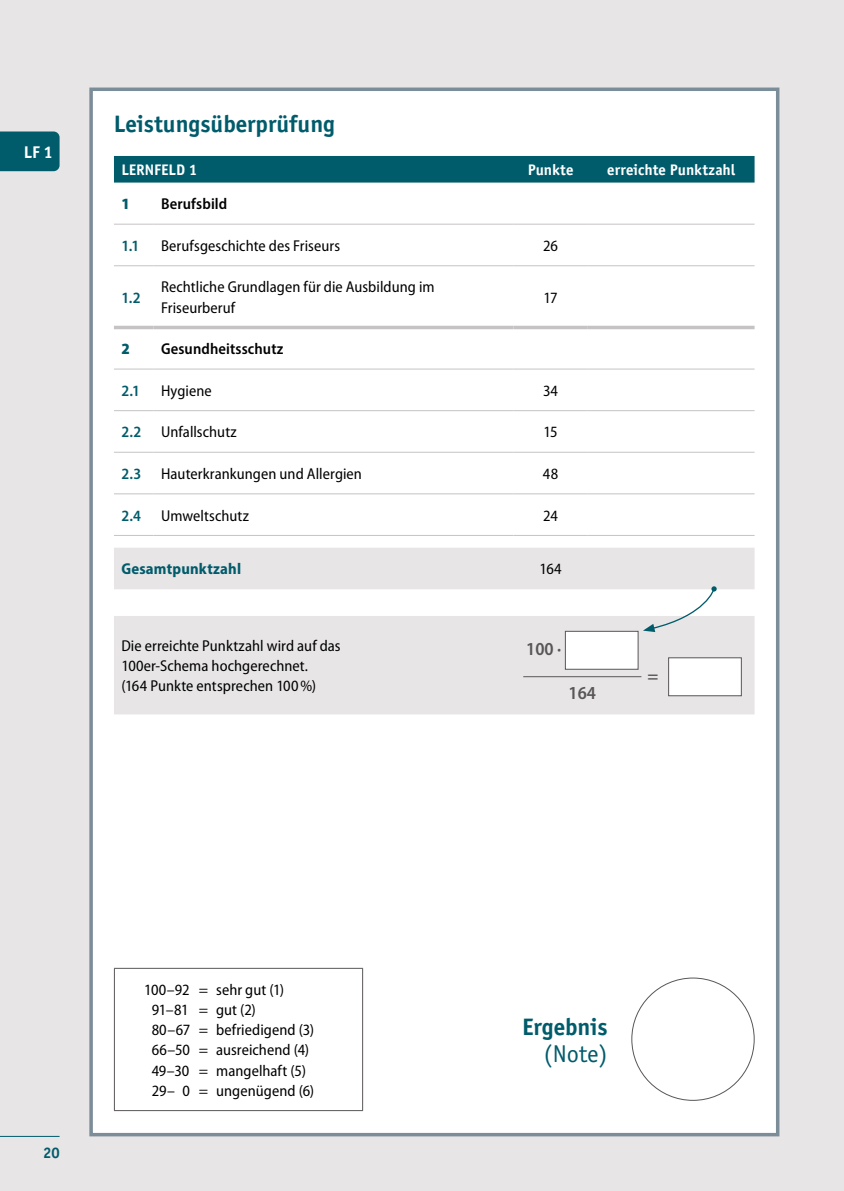
<style>
.page{position:relative;width:844px;height:1191px;background:#fff}
.page>*{position:absolute;margin:0;border:0;box-sizing:border-box;transform-origin:0 0}
.t1{font:700 24.5px "Officina Sans";color:#005b6b}
.t2{font:24.5px "Officina Sans";color:#005b6b}
.t3{font:600 semi-condensed 18.38px "Myriad Pro";color:#5a5657}
.t4{font:700 17.5px "Officina Sans";color:#fff}
.t5{font:semi-condensed 15.75px/20.1px "Myriad Pro";letter-spacing:.005em;color:#000}
.t6{font:700 15.75px "Officina Sans";letter-spacing:.005em;color:#fff}
.t7{font:600 semi-condensed 15.75px "Myriad Pro";letter-spacing:.01em;color:#000}
.t8{font:600 semi-condensed 15.75px "Myriad Pro";color:#005b6b}
.t9{font:700 semi-condensed 15.75px "Myriad Pro";letter-spacing:.01em;color:#005b6b}
.t10{font:700 15.75px "Officina Sans";color:#005b6b}
.t11{font:900 semi-condensed 15.75px "Myriad Pro";color:#005b6b}
</style>
<div class="page">
<div style="left:0;top:0;width:843px;height:1191px;background:#e7e5e6"></div>
<hr style="left:0;top:1136px;width:60px;height:1px;background:#005b6b">
<div style="left:0;top:131px;width:60px;height:40px;background:#005b6b"></div>
<div style="left:91px;top:89px;width:686px;height:1045px;background:#fff"></div>
<div style="left:114px;top:156px;width:640px;height:27px;background:#005b6b"></div>
<svg style="left:114px;top:548px;width:640px;height:166px;fill:#e7e5e6"></svg>
<hr style="left:114px;top:224px;width:40px;height:1px;background:#c6c3c4">
<hr style="left:154px;top:224px;width:359px;height:1px;background:#c6c3c4">
<hr style="left:513px;top:224px;width:74px;height:1px;background:#c6c3c4">
<hr style="left:587px;top:224px;width:167px;height:1px;background:#c6c3c4">
<hr style="left:513px;top:369px;width:74px;height:1px;background:#c6c3c4">
<hr style="left:513px;top:452px;width:74px;height:1px;background:#c6c3c4">
<hr style="left:114px;top:265px;width:40px;height:1px;background:#c6c3c4">
<hr style="left:154px;top:265px;width:359px;height:1px;background:#c6c3c4">
<hr style="left:513px;top:265px;width:74px;height:1px;background:#c6c3c4">
<hr style="left:587px;top:265px;width:167px;height:1px;background:#c6c3c4">
<hr style="left:513px;top:410px;width:74px;height:1px;background:#c6c3c4">
<hr style="left:513px;top:493px;width:74px;height:1px;background:#c6c3c4">
<hr style="left:114px;top:326px;width:40px;height:3px;background:#c6c3c4">
<hr style="left:154px;top:326px;width:359px;height:3px;background:#c6c3c4">
<hr style="left:513px;top:326px;width:74px;height:3px;background:#c6c3c4">
<hr style="left:587px;top:326px;width:167px;height:3px;background:#c6c3c4">
<hr style="left:114px;top:369px;width:40px;height:1px;background:#c6c3c4">
<hr style="left:154px;top:369px;width:359px;height:1px;background:#c6c3c4">
<hr style="left:587px;top:369px;width:167px;height:1px;background:#c6c3c4">
<hr style="left:114px;top:410px;width:40px;height:1px;background:#c6c3c4">
<hr style="left:154px;top:410px;width:359px;height:1px;background:#c6c3c4">
<hr style="left:587px;top:410px;width:167px;height:1px;background:#c6c3c4">
<hr style="left:114px;top:452px;width:40px;height:1px;background:#c6c3c4">
<hr style="left:154px;top:452px;width:359px;height:1px;background:#c6c3c4">
<hr style="left:587px;top:452px;width:167px;height:1px;background:#c6c3c4">
<hr style="left:114px;top:493px;width:40px;height:1px;background:#c6c3c4">
<hr style="left:154px;top:493px;width:359px;height:1px;background:#c6c3c4">
<hr style="left:587px;top:493px;width:167px;height:1px;background:#c6c3c4">
<hr style="left:114px;top:535px;width:40px;height:1px;background:#c6c3c4">
<hr style="left:154px;top:535px;width:359px;height:1px;background:#c6c3c4">
<hr style="left:513px;top:535px;width:74px;height:1px;background:#c6c3c4">
<hr style="left:587px;top:535px;width:167px;height:1px;background:#c6c3c4">
<hr style="left:523px;top:676px;width:118px;height:1px;background:#5a5657">
<div style="left:564px;top:631px;width:74px;height:38px;background:#fff;border:1px solid #5a5657"></div>
<div style="left:668px;top:657px;width:73px;height:39px;background:#fff;border:1px solid #5a5657"></div>
<hr style="left:114px;top:968px;width:249px;height:1px;background:#5a5657">
<hr style="left:114px;top:968px;width:1px;height:142px;background:#5a5657">
<hr style="left:362px;top:968px;width:1px;height:142px;background:#5a5657">
<hr style="left:114px;top:1110px;width:249px;height:1px;background:#5a5657">
<div style="left:89px;top:87px;width:690px;height:1049px;border:4px solid #7c8d9a"></div>
<svg style="left:642px;top:586px;width:74px;height:46px"></svg>
<p class="t4" style="left:24px;top:142px;width:31px">LF 1</p>
<h1 class="t1" style="left:114px;top:114px;width:222px">Leistungsüberprüfung</h1>
<p class="t6" style="left:121px;top:164px;width:77px">LERNFELD 1</p>
<p class="t6" style="left:527px;top:164px;width:47px">Punkte</p>
<p class="t6" style="left:607px;top:164px;width:129px">erreichte Punktzahl</p>
<p class="t11" style="left:121px;top:195px;width:10px">1</p>
<p class="t7" style="left:161px;top:196px;width:68px">Berufsbild</p>
<p class="t8" style="left:121px;top:238px;width:19px">1.1</p>
<p class="t5" style="left:161px;top:236px;width:180px">Berufsgeschichte des Friseurs</p>
<p class="t5" style="left:543px;top:236px;width:16px">26</p>
<p class="t8" style="left:121px;top:289px;width:21px">1.2</p>
<p class="t5" style="left:161px;top:278px;width:275px">Rechtliche Grundlagen für die Ausbildung im<br>Friseurberuf</p>
<p class="t5" style="left:543px;top:288px;width:16px">17</p>
<p class="t11" style="left:121px;top:339px;width:10px">2</p>
<p class="t7" style="left:161px;top:341px;width:124px">Gesundheitsschutz</p>
<p class="t8" style="left:121px;top:382px;width:20px">2.1</p>
<p class="t5" style="left:161px;top:381px;width:52px">Hygiene</p>
<p class="t5" style="left:543px;top:381px;width:17px">34</p>
<p class="t8" style="left:121px;top:424px;width:21px">2.2</p>
<p class="t5" style="left:161px;top:422px;width:77px">Unfallschutz</p>
<p class="t5" style="left:543px;top:422px;width:16px">15</p>
<p class="t8" style="left:121px;top:466px;width:21px">2.3</p>
<p class="t5" style="left:161px;top:464px;width:202px">Hauterkrankungen und Allergien</p>
<p class="t5" style="left:543px;top:464px;width:17px">48</p>
<p class="t8" style="left:121px;top:507px;width:21px">2.4</p>
<p class="t5" style="left:161px;top:506px;width:89px">Umweltschutz</p>
<p class="t5" style="left:543px;top:506px;width:16px">24</p>
<p class="t9" style="left:121px;top:563px;width:121px">Gesamtpunktzahl</p>
<p class="t5" style="left:539px;top:559px;width:24px">164</p>
<p class="t5" style="left:121px;top:636px;width:221px">Die erreichte Punktzahl wird auf das<br>100er-Schema hochgerechnet.<br>(164 Punkte entsprechen 100%)</p>
<p class="t3" style="left:526px;top:640px;width:37px">100 ∙</p>
<p class="t3" style="left:568px;top:683px;width:29px">164</p>
<p class="t3" style="left:647px;top:666px;width:12px">=</p>
<p class="t10" style="left:43px;top:1147px;width:18px">20</p>
<p class="t5" style="left:152px;top:980px;width:164px;text-indent:-7px">100–92 = sehr gut (1)<br>91–81 = gut (2)<br>80–67 = befriedigend (3)<br>66–50 = ausreichend (4)<br>49–30 = mangelhaft (5)<br>29– 0 = ungenügend (6)</p>
<h1 class="t1" style="left:522px;top:1017px;width:87px">Ergebnis</h1>
<h1 class="t2" style="left:543px;top:1044px;width:65px">(Note)</h1>
</div>
